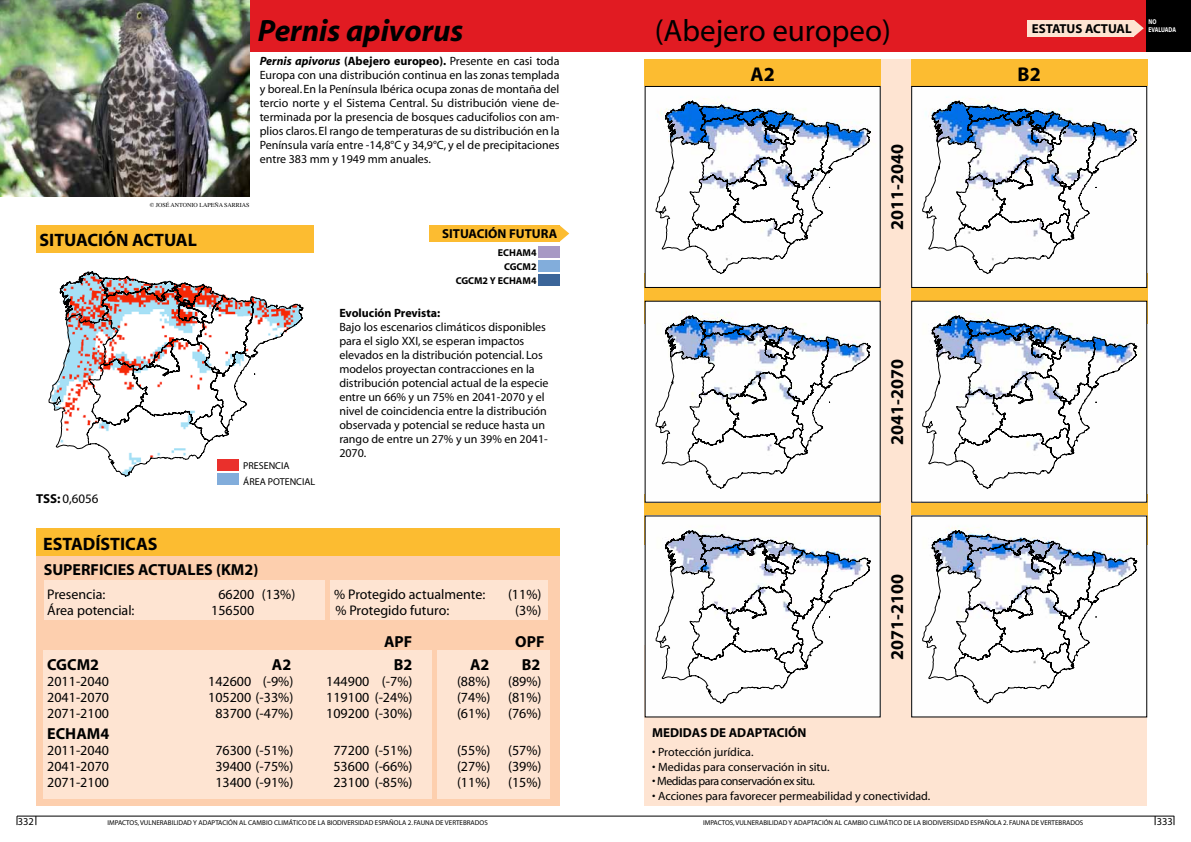
<style>
.page{position:relative;width:1191px;height:842px;background:#fff}
.page>*{position:absolute;margin:0;border:0;box-sizing:border-box;transform-origin:0 0}
.t1{font:31px "Myriad";color:#000}
.t2{font:italic 700 31px "Myriad";color:#000}
.t3{font:700 20px "Myriad";color:#000}
.t4{font:700 18px "Myriad";color:#000}
.t5{font:700 16px "Myriad";color:#000}
.t6{font:14px "Myriad";color:#000}
.t7{font:700 13px "Myriad";color:#000}
.t8{font:13px "Myriad";color:#000}
.t9{font:12px/14px "Myriad";color:#000;text-align:justify}
.t10{font:12px "Myriad";letter-spacing:-.04em;color:#000}
.t11{font:700 12px "Myriad";color:#000}
.t12{font:10.5px "Myriad";color:#000}
.t13{font:700 10px/13.7px "Myriad";color:#000}
.t14{font:10px/15.6px "Myriad";color:#000}
.t15{font:7px "Myriad";color:#000}
.t16{font:700 7px/8.4px "Myriad";color:#fff;scale:.81 1}
.t17{font:6px "Times";color:#000}
.s1{font-weight:700;font-style:italic}
.s2{font-weight:700}
</style>
<div class="page">
<hr style="left:17px;top:816px;width:1157px;height:1px;background:#000">
<div style="left:865px;top:60px;width:70px;height:669px;background:#fee4d2"></div>
<div style="left:644px;top:646px;width:502px;height:160px;background:#fee4d2"></div>
<div style="left:149px;top:0;width:997px;height:51px;background:#e11b22"></div>
<svg style="left:60px;top:271px;width:244px;height:206px"></svg>
<svg style="left:49px;top:315px;width:40px;height:134px"></svg>
<div style="left:36px;top:225px;width:277px;height:27px;background:#fcbc31"></div>
<div style="left:429px;top:225px;width:130px;height:17px;background:#fcbc31"></div>
<div style="left:538px;top:246px;width:21px;height:12px;background:#a799c4"></div>
<div style="left:538px;top:260px;width:21px;height:12px;background:#82addb"></div>
<div style="left:538px;top:274px;width:21px;height:12px;background:#3b6599"></div>
<svg style="left:559px;top:225px;width:10px;height:17px"></svg>
<div style="left:218px;top:460px;width:21px;height:11px;background:#ea302c"></div>
<div style="left:218px;top:473px;width:21px;height:12px;background:#82addb"></div>
<div style="left:1027px;top:20px;width:106px;height:17px;background:#fee4d2"></div>
<svg style="left:1133px;top:20px;width:10px;height:17px"></svg>
<img style="left:0;top:0;width:249px;height:197px">
<div style="left:1146px;top:0;width:45px;height:51px;background:#000"></div>
<svg style="left:644px;top:273px;width:236px;height:51px;background:#e9b440"></svg>
<svg style="left:644px;top:494px;width:236px;height:50px;background:#daab46"></svg>
<div style="left:644px;top:60px;width:236px;height:26px;background:#fcbc31"></div>
<svg style="left:911px;top:273px;width:236px;height:51px;background:#e8b340"></svg>
<svg style="left:911px;top:494px;width:236px;height:50px;background:#d9ab46"></svg>
<div style="left:911px;top:60px;width:236px;height:26px;background:#fcbc31"></div>
<img style="left:646px;top:303px;width:232px;height:198px">
<svg style="left:656px;top:315px;width:215px;height:174px"></svg>
<div style="left:646px;top:517px;width:232px;height:198px;background:#fefefe"></div>
<svg style="left:656px;top:530px;width:215px;height:173px"></svg>
<img style="left:646px;top:88px;width:232px;height:198px">
<div style="left:644px;top:86px;width:236px;height:202px;border:1px solid #000"></div>
<svg style="left:656px;top:101px;width:215px;height:173px"></svg>
<img style="left:913px;top:303px;width:232px;height:198px">
<svg style="left:922px;top:315px;width:216px;height:174px"></svg>
<div style="left:913px;top:517px;width:232px;height:198px;background:#fefefe"></div>
<svg style="left:922px;top:530px;width:216px;height:173px"></svg>
<img style="left:913px;top:88px;width:232px;height:198px">
<div style="left:911px;top:86px;width:236px;height:202px;border:1px solid #000"></div>
<svg style="left:922px;top:101px;width:216px;height:173px"></svg>
<div style="left:36px;top:554px;width:523px;height:252px;background:#fdcfae"></div>
<div style="left:44px;top:580px;width:281px;height:40px;background:#fee4d2"></div>
<div style="left:331px;top:580px;width:217px;height:40px;background:#fee4d2"></div>
<div style="left:36px;top:528px;width:523px;height:27px;background:#fcbc31"></div>
<div style="left:437px;top:650px;width:112px;height:149px;background:#fee4d2"></div>
<div style="left:43px;top:650px;width:388px;height:149px;background:#fee4d2"></div>
<p class="t17" style="left:150px;top:199px;width:101px">© JOSÉ ANTONIO LAPEÑA SARRIAS</p>
<h3 class="t4" style="left:40px;top:231px;width:36px">SITUACIÓ</h3>
<h3 class="t4" style="left:116px;top:231px;width:60px">N ACTUAL</h3>
<h1 class="t2" style="left:258px;top:15px;width:207px">Pernis apivorus</h1>
<h1 class="t1" style="left:655px;top:16px;width:238px">(Abejero europeo)</h1>
<p class="t16" style="left:1148px;top:17px;width:36px">NO<br>EVALUADA</p>
<h2 class="t3" style="left:750px;top:64px;width:26px">A2</h2>
<h2 class="t3" style="left:1017px;top:64px;width:25px">B2</h2>
<p class="t7" style="left:1031px;top:22px;width:85px">ESTATUS ACTUAL</p>
<p class="t9" style="left:260px;top:54px;width:301px"><span class="s1">Pernis apivorus</span> <span class="s2">(ABEJERO EUROPEO).</span> Presente en casi toda Europa con una distribución continua en las zonas templada y boreal. En la Península Ibérica ocupa zonas de montaña del tercio norte y el Sistema Central. Su distribución viene de&shy;terminada por la presencia de bosques caducifolios con am&shy;plios claros. El rango de temperaturas de su distribución en la Península varía entre -14,8°C y 34,9°C, y el de precipitaciones entre 383 mm y 1949 mm anuales.</p>
<h3 class="t4" style="left:887px;top:230px;width:87px;rotate:-90deg">2011-2040</h3>
<p class="t7" style="left:442px;top:227px;width:27px">SITUACIÓ</p>
<p class="t7" style="left:497px;top:227px;width:44px">N FUTURA</p>
<p class="t13" style="left:504px;top:246px;width:34px;text-indent:-6px">ECHAM4<br>CGCM</p>
<p class="t13" style="left:531px;top:260px;width:7px">2</p>
<p class="t13" style="left:456px;top:274px;width:8px">CGCM</p>
<p class="t13" style="left:482px;top:274px;width:55px">2 Y ECHAM4</p>
<p class="t11" style="left:339px;top:307px;width:102px">EVOLUCIÓN PREVISTA:</p>
<p class="t9" style="left:339px;top:320px;width:211px;text-align:left">Bajo los escenarios climáticos disponibles para el siglo XXI, se esperan impactos elevados en la distribución potencial. Los modelos proyectan contracciones en la distribución potencial actual de la especie entre un 66% y un 75% en 2041-2070 y el nivel de coincidencia entre la distribución observada y potencial se reduce hasta un rango de entre un 27% y un 39% en 2041- 2070.</p>
<h3 class="t4" style="left:887px;top:445px;width:87px;rotate:-90deg">2041-2070</h3>
<p class="t14" style="left:243px;top:458px;width:13px">presencia área</p>
<p class="t14" style="left:268px;top:474px;width:7px">potencial</p>
<p class="t8" style="left:36px;top:492px;width:64px"><span class="s2">TSS:</span> 0,6056</p>
<h3 class="t4" style="left:43px;top:534px;width:116px">ESTADÍSTICAS</h3>
<h3 class="t5" style="left:44px;top:561px;width:19px">SUPER</h3>
<h3 class="t5" style="left:91px;top:561px;width:16px">FICIE</h3>
<h3 class="t5" style="left:126px;top:561px;width:51px">S ACTUALE</h3>
<h3 class="t5" style="left:204px;top:561px;width:56px">S (KM2)</h3>
<p class="t6" style="left:47px;top:587px;width:60px">Presencia:</p>
<p class="t6" style="left:218px;top:587px;width:78px">66200 (13%)</p>
<p class="t6" style="left:334px;top:587px;width:153px">% Protegido actualmente:</p>
<p class="t6" style="left:508px;top:587px;width:35px">(11%)</p>
<p class="t6" style="left:47px;top:603px;width:89px">Área potencial:</p>
<p class="t6" style="left:211px;top:603px;width:45px">156500</p>
<p class="t6" style="left:335px;top:603px;width:115px">% Protegido futuro:</p>
<p class="t6" style="left:515px;top:603px;width:28px">(3%)</p>
<h3 class="t5" style="left:384px;top:633px;width:25px">APF</h3>
<h3 class="t5" style="left:515px;top:633px;width:29px">OPF</h3>
<h3 class="t5" style="left:47px;top:656px;width:53px">CGCM2</h3>
<h3 class="t5" style="left:272px;top:656px;width:21px">A2</h3>
<h3 class="t5" style="left:394px;top:656px;width:20px">B2</h3>
<h3 class="t5" style="left:470px;top:656px;width:21px">A2</h3>
<h3 class="t5" style="left:522px;top:656px;width:20px">B2</h3>
<p class="t6" style="left:47px;top:674px;width:63px">2011-2040</p>
<p class="t6" style="left:208px;top:674px;width:87px">142600 (-9%)</p>
<p class="t6" style="left:326px;top:674px;width:88px">144900 (-7%)</p>
<p class="t6" style="left:457px;top:674px;width:35px">(88%)</p>
<p class="t6" style="left:508px;top:674px;width:35px">(89%)</p>
<p class="t6" style="left:47px;top:690px;width:63px">2041-2070</p>
<p class="t6" style="left:208px;top:690px;width:87px">105200 (-33%)</p>
<p class="t6" style="left:326px;top:690px;width:88px">119100 (-24%)</p>
<p class="t6" style="left:457px;top:690px;width:35px">(74%)</p>
<p class="t6" style="left:508px;top:690px;width:35px">(81%)</p>
<p class="t6" style="left:47px;top:706px;width:63px">2071-2100</p>
<p class="t6" style="left:215px;top:706px;width:79px">83700 (-47%)</p>
<p class="t6" style="left:326px;top:706px;width:88px">109200 (-30%)</p>
<p class="t6" style="left:457px;top:706px;width:35px">(61%)</p>
<p class="t6" style="left:508px;top:706px;width:35px">(76%)</p>
<h3 class="t5" style="left:47px;top:725px;width:64px">ECHAM4</h3>
<p class="t6" style="left:47px;top:743px;width:63px">2011-2040</p>
<p class="t6" style="left:215px;top:743px;width:79px">76300 (-51%)</p>
<p class="t6" style="left:333px;top:743px;width:80px">77200 (-51%)</p>
<p class="t6" style="left:457px;top:743px;width:35px">(55%)</p>
<p class="t6" style="left:508px;top:743px;width:35px">(57%)</p>
<p class="t6" style="left:47px;top:759px;width:63px">2041-2070</p>
<p class="t6" style="left:215px;top:759px;width:79px">39400 (-75%)</p>
<p class="t6" style="left:333px;top:759px;width:80px">53600 (-66%)</p>
<p class="t6" style="left:457px;top:759px;width:35px">(27%)</p>
<p class="t6" style="left:508px;top:759px;width:35px">(39%)</p>
<p class="t6" style="left:47px;top:775px;width:63px">2071-2100</p>
<p class="t6" style="left:215px;top:775px;width:79px">13400 (-91%)</p>
<p class="t6" style="left:333px;top:775px;width:80px">23100 (-85%)</p>
<p class="t6" style="left:457px;top:775px;width:35px">(11%)</p>
<p class="t6" style="left:508px;top:775px;width:35px">(15%)</p>
<p class="t7" style="left:652px;top:726px;width:154px">MEDIDAS DE ADAPTACIÓN</p>
<h3 class="t4" style="left:887px;top:660px;width:87px;rotate:-90deg">2071-2100</h3>
<p class="t9" style="left:652px;top:746px;width:103px">• Protección jurídica.</p>
<p class="t9" style="left:652px;top:760px;width:179px">• Medidas para conservación in situ.</p>
<p class="t10" style="left:652px;top:775px;width:164px">• Medidas para conservación ex situ.</p>
<p class="t9" style="left:652px;top:789px;width:280px">• Acciones para favorecer permeabilidad y conectividad.</p>
<p class="t12" style="left:18px;top:816px;width:18px">332</p>
<p class="t15" style="left:108px;top:819px;width:382px">IMPACTOS, VULNERABILIDAD Y ADAPTACIÓN AL CAMBIO CLIMÁTICO DE LA BIODIVERSIDAD ESPAÑOLA 2. FAUNA DE VERTEBRADOS</p>
<p class="t15" style="left:703px;top:819px;width:382px">IMPACTOS, VULNERABILIDAD Y ADAPTACIÓN AL CAMBIO CLIMÁTICO DE LA BIODIVERSIDAD ESPAÑOLA 2. FAUNA DE VERTEBRADOS</p>
<p class="t12" style="left:1156px;top:816px;width:18px">333</p>
</div>
